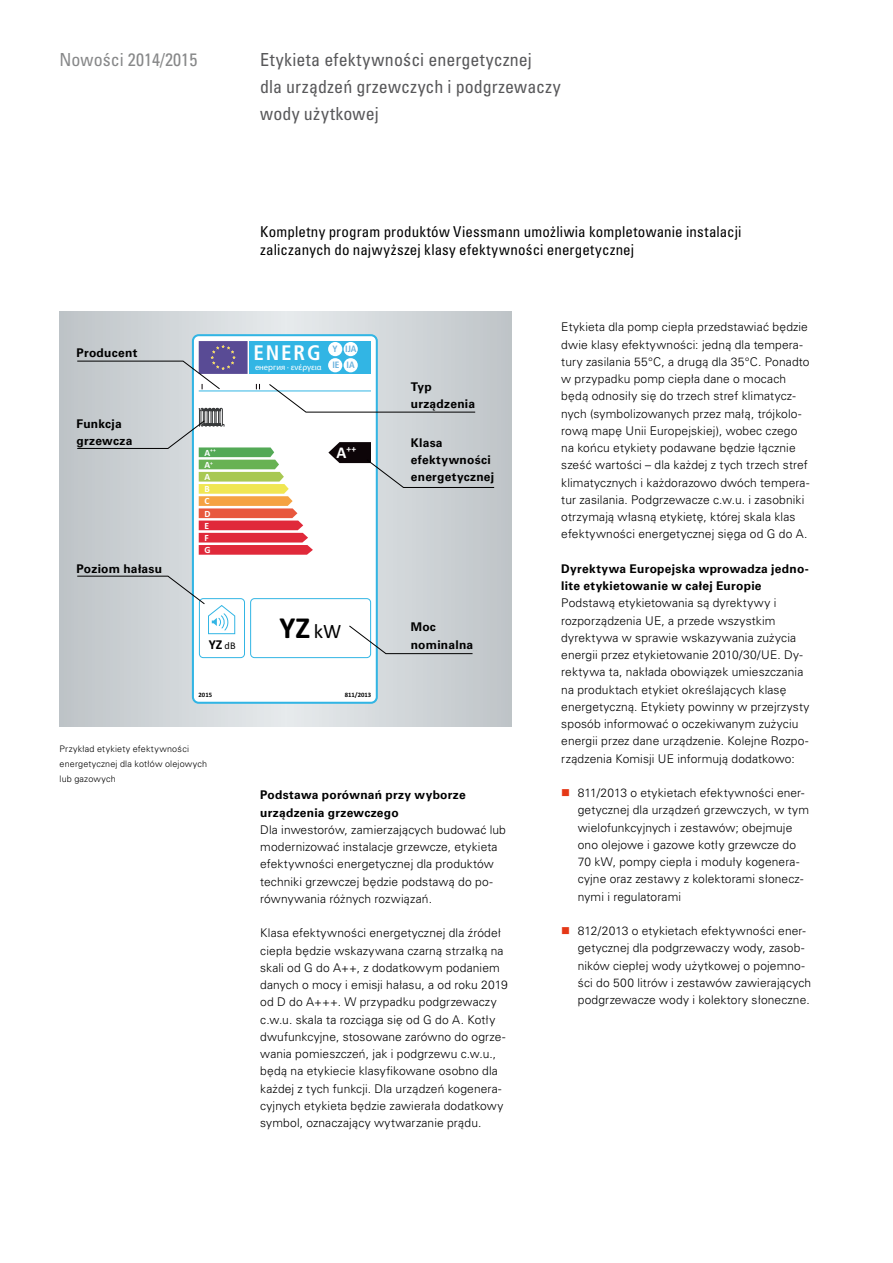
<style>
.page{position:relative;width:893px;height:1263px;background:#fff}
.page>*{position:absolute;margin:0;border:0;box-sizing:border-box;transform-origin:0 0}
.t1{font:700 30.75px "Calibri";color:#000}
.t2{font:700 condensed 21px "Frutiger CE";letter-spacing:.09em;color:#fff}
.Tekst{font:condensed 18px/27px "Univers CE";letter-spacing:.005em;color:#58585a}
.Tekst-2{font:condensed 18px "Univers CE";letter-spacing:.005em;color:#878889}
.Subhead{font:condensed 15px/18px "Univers CE";letter-spacing:.01em;color:#000}
.t3{font:700 13.65px "Calibri";color:#000}
._4_Copy{font:300 12px/17.2px "Univers LTCYR 45";letter-spacing:.01em;color:#000}
._4_Copy-2{font:700 12px/17.2px "Univers LTCYR 65";letter-spacing:.02em;color:#000}
._2_Subhead{font:700 12px/17.2px "Univers LTCYR 65";letter-spacing:.02em;color:#000}
.t4{font:700 9.6px/12.1px "Calibri";color:#fff}
.t5{font:700 condensed 9.15px "Frutiger CE";color:#69b1dd}
.Bildunterschrift{font:300 9px/15px "Univers LTCYR 45";letter-spacing:.02em;color:#000}
.t6{font:8.55px "Myriad Pro";color:#fff}
.t7{font:700 6.6px "Calibri";color:#000}
.t8{font:700 5.55px "Calibri";color:#fff}
.s1{font-size:9.6px}
.s2{font-weight:400;font-size:10.2px}
.s3{font-size:16.35px}
.s4{font-weight:400;font-size:20.55px}
.s5{color:#e53817}
</style>
<div class="page">
<svg style="left:60px;top:312px;width:451px;height:414px;background:#cacfd3"></svg>
<div style="left:193px;top:335px;width:184px;height:368px;background:#fff;border-radius:6px"></div>
<div style="left:192px;top:334px;width:186px;height:370px;border:2px solid #32b5e4;border-radius:6px"></div>
<svg style="left:76px;top:341px;width:419px;height:214px"></svg>
<svg style="left:76px;top:575px;width:397px;height:91px"></svg>
<p class="Tekst-2" style="left:60px;top:49px;width:139px">Nowości 2014/2015</p>
<p class="Tekst" style="left:260px;top:46px;width:302px">Etykieta efektywności energetycznej<br>dla urządzeń grzewczych i podgrzewaczy wody użytkowej</p>
<p class="Subhead" style="left:260px;top:223px;width:483px">Kompletny program produktów Viessmann umożliwia kompletowanie instalacji zaliczanych do najwyższej klasy efektywności energetycznej</p>
<p class="_2_Subhead" style="left:77px;top:344px;width:62px">Producent</p>
<p class="_2_Subhead" style="left:77px;top:414px;width:57px">Funkcja grzewcza</p>
<p class="_2_Subhead" style="left:77px;top:560px;width:87px">Poziom hałasu</p>
<p class="t2" style="left:253px;top:341px;width:69px">ENERG</p>
<p class="t5" style="left:332px;top:344px;width:26px">Y IJA</p>
<p class="t6" style="left:255px;top:362px;width:101px">енергия · ενέργεια <sup>IE</sup> <sup>IA</sup></p>
<p class="t8" style="left:205px;top:447px;width:13px"><span class="s1">A</span>++</p>
<p class="t4" style="left:205px;top:458px;width:10px">A<sup>+</sup></p>
<p class="t4" style="left:205px;top:482px;width:8px">B<br>C<br>D<br>E<br>F<br>G</p>
<p class="t4" style="left:210px;top:457px;width:6px">+</p>
<p class="t4" style="left:205px;top:470px;width:7px">A</p>
<p class="t3" style="left:209px;top:636px;width:28px">YZ <span class="s2">dB</span></p>
<p class="t4" style="left:337px;top:442px;width:21px"><span class="s3">A</span>++</p>
<p class="t1" style="left:280px;top:609px;width:63px">YZ <span class="s4">kW</span></p>
<p class="t7" style="left:199px;top:691px;width:15px">2015</p>
<p class="t7" style="left:345px;top:691px;width:28px">811/2013</p>
<p class="Bildunterschrift" style="left:60px;top:741px;width:149px">Przykład etykiety efektywności energetycznej dla kotłów olejowych lub gazowych</p>
<p class="_2_Subhead" style="left:411px;top:377px;width:66px">Typ urządzenia</p>
<p class="_2_Subhead" style="left:411px;top:433px;width:82px">Klasa efektywności</p>
<p class="_2_Subhead" style="left:411px;top:468px;width:85px">energetycznej</p>
<p class="_2_Subhead" style="left:411px;top:618px;width:27px">Moc</p>
<p class="_2_Subhead" style="left:411px;top:635px;width:64px">nominalna</p>
<p class="_4_Copy-2" style="left:260px;top:786px;width:207px">Podstawa porównań przy wyborze urządzenia grzewczego</p>
<p class="_4_Copy" style="left:260px;top:821px;width:247px">Dla inwestorów, zamierzających budować lub modernizować instalacje grzewcze, etykieta efektywności energetycznej dla produktów techniki grzewczej będzie podstawą do po&shy;równywania różnych rozwiązań.</p>
<p class="_4_Copy" style="left:260px;top:924px;width:249px">Klasa efektywności energetycznej dla źródeł ciepła będzie wskazywana czarną strzałką na skali od G do A++, z dodatkowym podaniem danych o mocy i emisji hałasu, a od roku 2019 od D do A+++. W przypadku podgrzewaczy c.w.u. skala ta rozciąga się od G do A. Kotły dwufunkcyjne, stosowane zarówno do ogrze&shy;wania pomieszczeń, jak i podgrzewu c.w.u., będą na etykiecie klasyfikowane osobno dla każdej z tych funkcji. Dla urządzeń kogenera&shy;cyjnych etykieta będzie zawierała dodatkowy symbol, oznaczający wytwarzanie prądu.</p>
<p class="_4_Copy" style="left:561px;top:318px;width:250px">Etykieta dla pomp ciepła przedstawiać będzie dwie klasy efektywności: jedną dla tempera&shy;tury zasilania 55°C, a drugą dla 35°C. Ponadto w przypadku pomp ciepła dane o mocach będą odnosiły się do trzech stref klimatycz&shy;nych (symbolizowanych przez małą, trójkolo&shy;rową mapę Unii Europejskiej), wobec czego na końcu etykiety podawane będzie łącznie sześć wartości – dla każdej z tych trzech stref klimatycznych i każdorazowo dwóch tempera&shy;tur zasilania. Podgrzewacze c.w.u. i zasobniki otrzymają własną etykietę, której skala klas efektywności energetycznej sięga od G do A.</p>
<p class="_4_Copy-2" style="left:561px;top:559px;width:249px">Dyrektywa Europejska wprowadza jedno&shy;lite etykietowanie w całej Europie</p>
<p class="_4_Copy" style="left:561px;top:594px;width:250px">Podstawą etykietowania są dyrektywy i rozporządzenia UE, a przede wszystkim dyrektywa w sprawie wskazywania zużycia energii przez etykietowanie 2010/30/UE. Dy&shy;rektywa ta, nakłada obowiązek umieszczania na produktach etykiet określających klasę energetyczną. Etykiety powinny w przejrzysty sposób informować o oczekiwanym zużyciu energii przez dane urządzenie. Kolejne Rozpo&shy;rządzenia Komisji UE informują dodatkowo:</p>
<p class="_4_Copy" style="left:578px;top:784px;width:233px;text-indent:-16px"><span class="s5">■</span> 811/2013 o etykietach efektywności ener&shy;getycznej dla urządzeń grzewczych, w tym wielofunkcyjnych i zestawów; obejmuje ono olejowe i gazowe kotły grzewcze do 70 kW, pompy ciepła i moduły kogenera&shy;cyjne oraz zestawy z kolektorami słonecz&shy;nymi i regulatorami</p>
<p class="_4_Copy" style="left:578px;top:922px;width:235px;text-indent:-16px"><span class="s5">■</span> 812/2013 o etykietach efektywności ener&shy;getycznej dla podgrzewaczy wody, zasob&shy;ników ciepłej wody użytkowej o pojemno&shy;ści do 500 litrów i zestawów zawierających podgrzewacze wody i kolektory słoneczne.</p>
</div>
